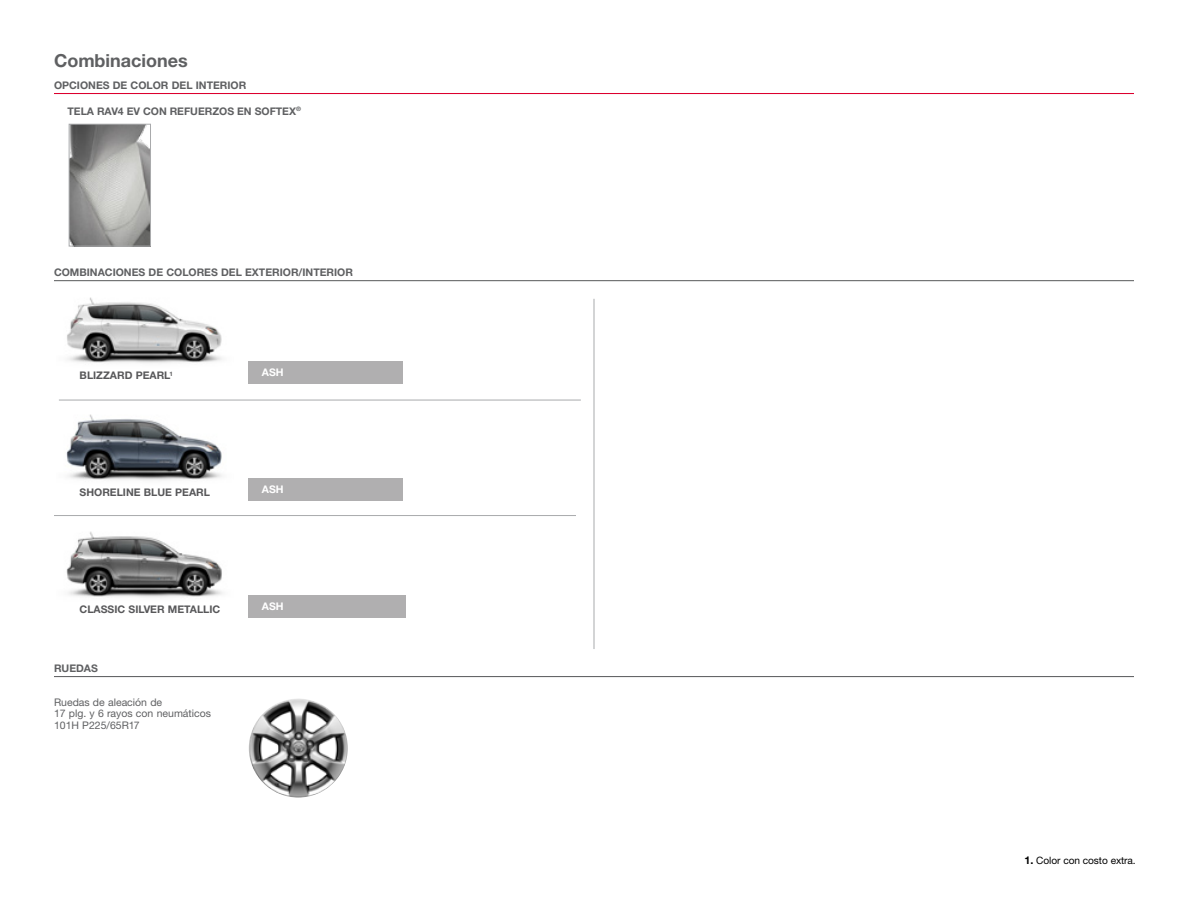
<style>
.page{position:relative;width:1188px;height:918px;background:#fff}
.page>*{position:absolute;margin:0;border:0;box-sizing:border-box;transform-origin:0 0}
.t1{font:700 18px "Helvetica Neue LT Std";color:#5f6062}
.t2{font:700 10.5px "Helvetica Neue LT Std";color:#5f6062}
.t3{font:10.5px/11.2px "Helvetica Neue LT Std";color:#5f6062}
.t4{font:700 10.5px "Helvetica Neue LT Std";color:#58585a}
.t5{font:700 10.5px "Helvetica Neue LT Std";letter-spacing:.055em;color:#fff}
.t6{font:10.2px "Helvetica Neue LT Std";letter-spacing:-.01em;color:#000}
.t7{font:700 6.15px "Helvetica Neue LT Std";color:#58585a}
.s1{font-weight:700;font-size:10.8px}
</style>
<div class="page">
<hr style="left:54px;top:93px;width:1080px;height:1px;background:#dc002e">
<hr style="left:54px;top:280px;width:1080px;height:1px;background:#5f6062">
<img style="left:66px;top:531px;width:157px;height:67px">
<img style="left:67px;top:297px;width:155px;height:66px">
<img style="left:66px;top:414px;width:156px;height:66px">
<hr style="left:59px;top:400px;width:522px;height:1px;background:#a9aaac">
<hr style="left:54px;top:515px;width:522px;height:1px;background:#a9aaac">
<hr style="left:594px;top:299px;width:1px;height:350px;background:#a9aaac">
<div style="left:248px;top:595px;width:158px;height:23px;background:#b0afb0"></div>
<div style="left:248px;top:361px;width:155px;height:23px;background:#b0afb0"></div>
<div style="left:248px;top:478px;width:155px;height:23px;background:#b0afb0"></div>
<img style="left:249px;top:699px;width:99px;height:99px;border-radius:50px">
<hr style="left:54px;top:676px;width:1080px;height:1px;background:#5f6062">
<img style="left:71px;top:126px;width:78px;height:118px">
<div style="left:69px;top:124px;width:82px;height:122px;border:1px solid #a9aaac"></div>
<h1 class="t1" style="left:54px;top:49px;width:135px">COMBINACIONES</h1>
<p class="t2" style="left:54px;top:78px;width:126px">OPCIONES DE COLOR DEL</p>
<p class="t2" style="left:196px;top:78px;width:11px">INTERIOR</p>
<p class="t2" style="left:68px;top:104px;width:14px">TELA</p>
<p class="t2" style="left:97px;top:104px;width:55px">RAV4 EV CON</p>
<p class="t2" style="left:170px;top:104px;width:133px">RE FUERZOS EN SO FTEX<sup>®</sup></p>
<p class="t2" style="left:54px;top:265px;width:301px">COMBINACIONES DE COLORES DEL EXTERIOR/INTERIOR</p>
<p class="t4" style="left:80px;top:369px;width:39px">BLIZZARD</p>
<p class="t4" style="left:136px;top:369px;width:15px">PEARL</p>
<p class="t7" style="left:170px;top:370px;width:5px">1</p>
<p class="t5" style="left:262px;top:366px;width:23px">ASH</p>
<p class="t4" style="left:80px;top:486px;width:23px">SHORELINE</p>
<p class="t4" style="left:144px;top:486px;width:40px">BLUEPEARL</p>
<p class="t5" style="left:262px;top:483px;width:23px">ASH</p>
<p class="t4" style="left:80px;top:603px;width:15px">CLASSIC</p>
<p class="t4" style="left:129px;top:603px;width:14px">SILVER</p>
<p class="t4" style="left:168px;top:603px;width:17px">METALLIC</p>
<p class="t2" style="left:54px;top:661px;width:24px">RUEDAS</p>
<p class="t3" style="left:54px;top:697px;width:159px">Ruedas de aleación de<br>17 plg. y 6 rayos con neumáticos<br>101H P225/65R17</p>
<p class="t5" style="left:262px;top:600px;width:23px">ASH</p>
<p class="t6" style="left:1025px;top:854px;width:113px"><span class="s1">1.</span> Color con costo extra.</p>
</div>
